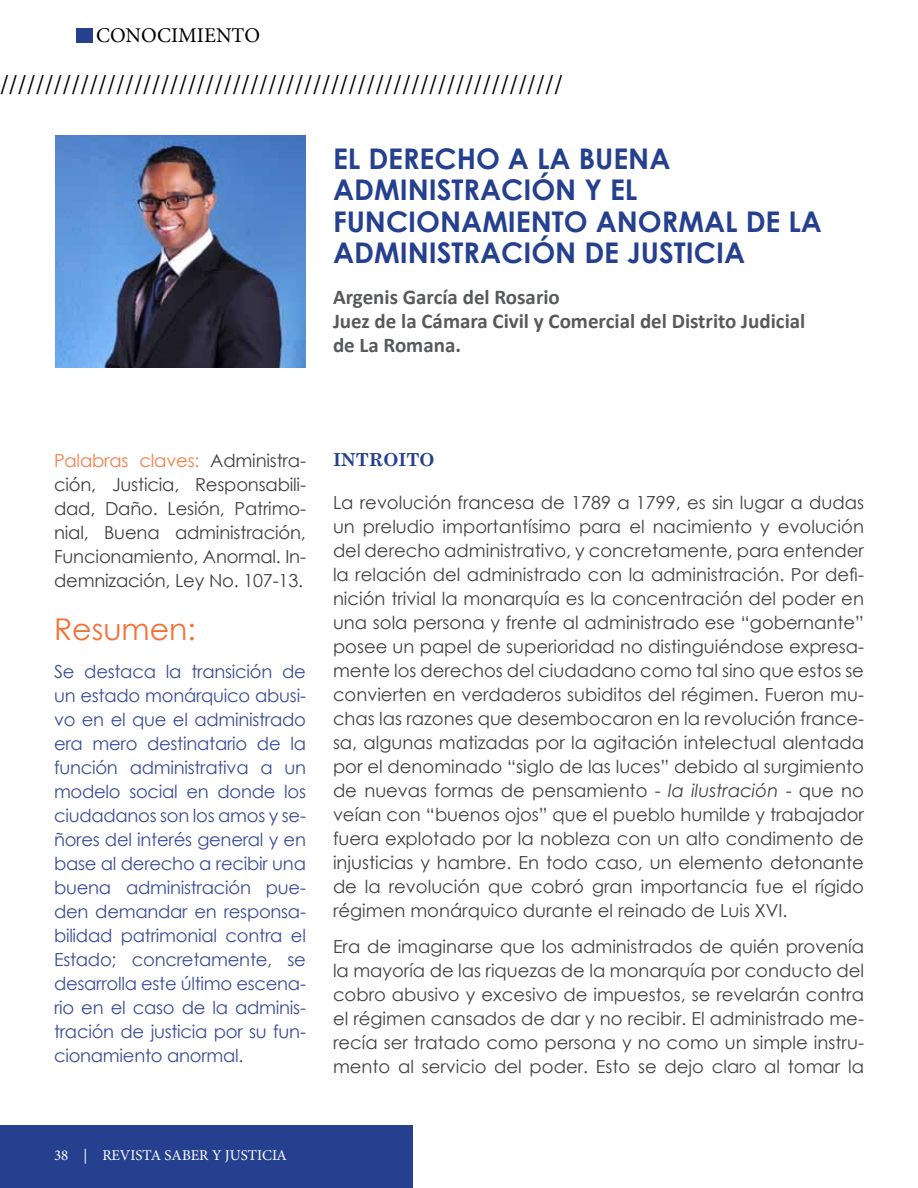
<style>
.page{position:relative;width:918px;height:1188px;background:#fff}
.page>*{position:absolute;margin:0;border:0;box-sizing:border-box;transform-origin:0 0}
.t1{font:30px "Century Gothic";color:#f37237}
.t2{font:700 28.5px/31.5px "Century Gothic";color:#25408f}
.t3{font:27px "Minion Pro";color:#000}
.t4{font:700 21px/24px "Calibri";color:#58595b}
.t5{font:21px "Minion Pro";color:#000}
.t6{font:18px/24px "Century Gothic";color:#414042;text-align:justify}
.t7{font:18px/24px "Century Gothic";letter-spacing:-.015em;color:#3b4d96;text-align:justify}
.t8{font:700 18px "Century Schoolbook";color:#25408f}
.t9{font:15px "Minion Pro";color:#fff}
.s1{color:#f57f48}
.s2{font-style:italic}
</style>
<div class="page">
<div style="left:0;top:1125px;width:413px;height:63px;background:#25408f"></div>
<div style="left:76px;top:28px;width:17px;height:15px;background:#25408f"></div>
<img style="left:55px;top:135px;width:251px;height:233px">
<p class="t5" style="left:96px;top:21px;width:166px">CONOCIMIENTO</p>
<h3 class="t3" style="left:0;top:66px;width:565px">///////////////////////////////////////////////////////////////</h3>
<h2 class="t2" style="left:333px;top:142px;width:491px">EL DERECHO A LA BUENA<br>ADMINISTRACIÓN Y EL<br>FUNCIONAMIENTO ANORMAL DE LA<br>ADMINISTRACIÓN DE JUSTICIA</h2>
<p class="t4" style="left:333px;top:285px;width:474px">Argenis García del Rosario<br>Juez de la Cámara Civil y Comercial del Distrito Judicial de La Romana.</p>
<p class="t6" style="left:54px;top:448px;width:254px"><span class="s1">Palabras claves:</span> Administra&shy;ción, Justicia, Responsabili&shy;dad, Daño. Lesión, Patrimo&shy;nial, Buena administración, Funcionamiento, Anormal. In&shy;demnización, Ley No. 107-13.</p>
<h1 class="t1" style="left:54px;top:608px;width:143px">Resumen:</h1>
<p class="t7" style="left:54px;top:659px;width:254px">Se destaca la transición de un estado monárquico abusi&shy;vo en el que el administrado era mero destinatario de la función administrativa a un modelo social en donde los ciudadanos son los amos y se&shy;ñores del interés general y en base al derecho a recibir una buena administración pue&shy;den demandar en responsa&shy;bilidad patrimonial contra el Estado; concretamente, se desarrolla este último escena&shy;rio en el caso de la adminis&shy;tración de justicia por su fun&shy;cionamiento anormal.</p>
<p class="t8" style="left:333px;top:446px;width:103px">INTROITO</p>
<p class="t6" style="left:333px;top:490px;width:533px">La revolución francesa de 1789 a 1799, es sin lugar a dudas un preludio importantísimo para el nacimiento y evolución del derecho administrativo, y concretamente, para entender la relación del administrado con la administración. Por defi&shy;nición trivial la monarquía es la concentración del poder en una sola persona y frente al administrado ese “gobernante” posee un papel de superioridad no distinguiéndose expresa&shy;mente los derechos del ciudadano como tal sino que estos se convierten en verdaderos subiditos del régimen. Fueron mu&shy;chas las razones que desembocaron en la revolución france&shy;sa, algunas matizadas por la agitación intelectual alentada por el denominado “siglo de las luces” debido al surgimiento de nuevas formas de pensamiento - <span class="s2">la ilustración</span> - que no veían con “buenos ojos” que el pueblo humilde y trabajador fuera explotado por la nobleza con un alto condimento de injusticias y hambre. En todo caso, un elemento detonante de la revolución que cobró gran importancia fue el rígido régimen monárquico durante el reinado de Luis XVI.</p>
<p class="t6" style="left:333px;top:934px;width:533px">Era de imaginarse que los administrados de quién provenía la mayoría de las riquezas de la monarquía por conducto del cobro abusivo y excesivo de impuestos, se revelarán contra el régimen cansados de dar y no recibir. El administrado me&shy;recía ser tratado como persona y no como un simple instru&shy;mento al servicio del poder. Esto se dejo claro al tomar la</p>
<p class="t9" style="left:54px;top:1145px;width:234px">38 | REVISTA SABER Y JUSTICIA</p>
</div>
